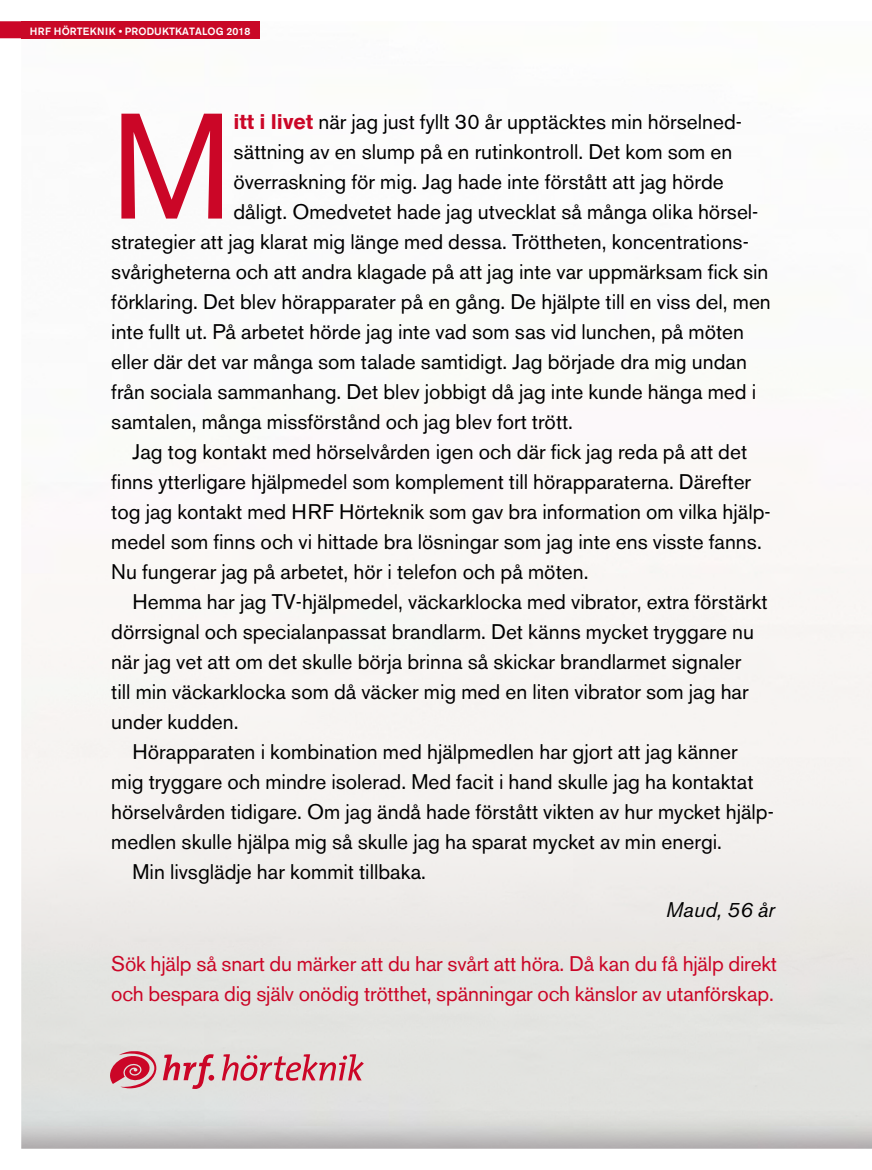
<style>
.page{position:relative;width:872px;height:1170px;background:#fff}
.page>*{position:absolute;margin:0;border:0;box-sizing:border-box;transform-origin:0 0}
.t1{font:148.5px "Akzidenz Grotesk BE";color:#cb0627}
.t2{font:21px "Akzidenz Grotesk BE";color:#000}
.t3{font:21px/30px "Akzidenz Grotesk BE";letter-spacing:-.01em;color:#cb0627}
.t4{font:italic 21px "Akzidenz Grotesk BE";color:#000}
.t5{font:500 10.5px "Akzidenz Grotesk BE";letter-spacing:.01em;color:#fff}
.s1{font-weight:700;color:#cb0627}
</style>
<div class="page">
<img style="left:21px;top:21px;width:851px;height:1127px">
<svg style="left:163px;top:1054px;width:51px;height:34px;background:#d99ba3"></svg>
<svg style="left:110px;top:1051px;width:47px;height:37px;background:#d57180"></svg>
<svg style="left:222px;top:1054px;width:142px;height:26px;background:#da9ca4"></svg>
<svg style="left:0;top:21px;width:21px;height:17px"></svg>
<div style="left:21px;top:21px;width:238px;height:17px;background:#c90827"></div>
<p class="t5" style="left:30px;top:27px;width:222px">HRF HÖRTEKNIK • PRODUKTKATALOG 2018</p>
<h1 class="t1" style="left:111px;top:113px;width:122px">M</h1>
<p class="t2" style="left:233px;top:114px;width:510px"><span class="s1">itt i livet</span> när jag just fyllt 30 år upptäcktes min hörselned-</p>
<p class="t2" style="left:233px;top:144px;width:500px">sättning av en slump på en rutinkontroll. Det kom som en</p>
<p class="t2" style="left:233px;top:174px;width:492px">överraskning för mig. Jag hade inte förstått att jag hörde</p>
<p class="t2" style="left:233px;top:204px;width:526px">dåligt. Omedvetet hade jag utvecklat så många olika hörsel-</p>
<p class="t2" style="left:111px;top:234px;width:639px">strategier att jag klarat mig länge med dessa. Tröttheten, koncentrations-</p>
<p class="t2" style="left:111px;top:264px;width:658px">svårigheterna och att andra klagade på att jag inte var uppmärksam fick sin</p>
<p class="t2" style="left:111px;top:294px;width:661px">förklaring. Det blev hörapparater på en gång. De hjälpte till en viss del, men</p>
<p class="t2" style="left:111px;top:324px;width:634px">inte fullt ut. På arbetet hörde jag inte vad som sas vid lunchen, på möten</p>
<p class="t2" style="left:111px;top:354px;width:637px">eller där det var många som talade samtidigt. Jag började dra mig undan</p>
<p class="t2" style="left:111px;top:384px;width:646px">från sociala sammanhang. Det blev jobbigt då jag inte kunde hänga med i</p>
<p class="t2" style="left:111px;top:414px;width:463px">samtalen, många missförstånd och jag blev fort trött.</p>
<p class="t2" style="left:133px;top:444px;width:616px">Jag tog kontakt med hörselvården igen och där fick jag reda på att det</p>
<p class="t2" style="left:111px;top:474px;width:641px">finns ytterligare hjälpmedel som komplement till hörapparaterna. Därefter</p>
<p class="t2" style="left:111px;top:504px;width:661px">tog jag kontakt med HRF Hörteknik som gav bra information om vilka hjälp-</p>
<p class="t2" style="left:111px;top:534px;width:652px">medel som finns och vi hittade bra lösningar som jag inte ens visste fanns.</p>
<p class="t2" style="left:111px;top:564px;width:479px">Nu fungerar jag på arbetet, hör i telefon och på möten.</p>
<p class="t2" style="left:133px;top:594px;width:636px">Hemma har jag TV-hjälpmedel, väckarklocka med vibrator, extra förstärkt</p>
<p class="t2" style="left:111px;top:624px;width:644px">dörrsignal och specialanpassat brandlarm. Det känns mycket tryggare nu</p>
<p class="t2" style="left:111px;top:654px;width:631px">när jag vet att om det skulle börja brinna så skickar brandlarmet signaler</p>
<p class="t2" style="left:111px;top:684px;width:639px">till min väckar klocka som då väcker mig med en liten vibrator som jag har</p>
<p class="t2" style="left:111px;top:714px;width:129px">under kudden.</p>
<p class="t2" style="left:133px;top:744px;width:606px">Hörapparaten i kombination med hjälpmedlen har gjort att jag känner</p>
<p class="t2" style="left:111px;top:774px;width:644px">mig tryggare och mindre isolerad. Med facit i hand skulle jag ha kontaktat</p>
<p class="t2" style="left:111px;top:804px;width:664px">hörselvården tidigare. Om jag ändå hade förstått vikten av hur mycket hjälp-</p>
<p class="t2" style="left:111px;top:834px;width:612px">medlen skulle hjälpa mig så skulle jag ha sparat mycket av min energi.</p>
<p class="t2" style="left:133px;top:864px;width:295px">Min livsglädje har kommit tillbaka.</p>
<p class="t4" style="left:666px;top:901px;width:111px">Maud, 56 år</p>
<p class="t3" style="left:111px;top:950px;width:667px">Sök hjälp så snart du märker att du har svårt att höra. Då kan du få hjälp direkt och bespara dig själv onödig trötthet, spänningar och känslor av utanförskap.</p>
</div>
